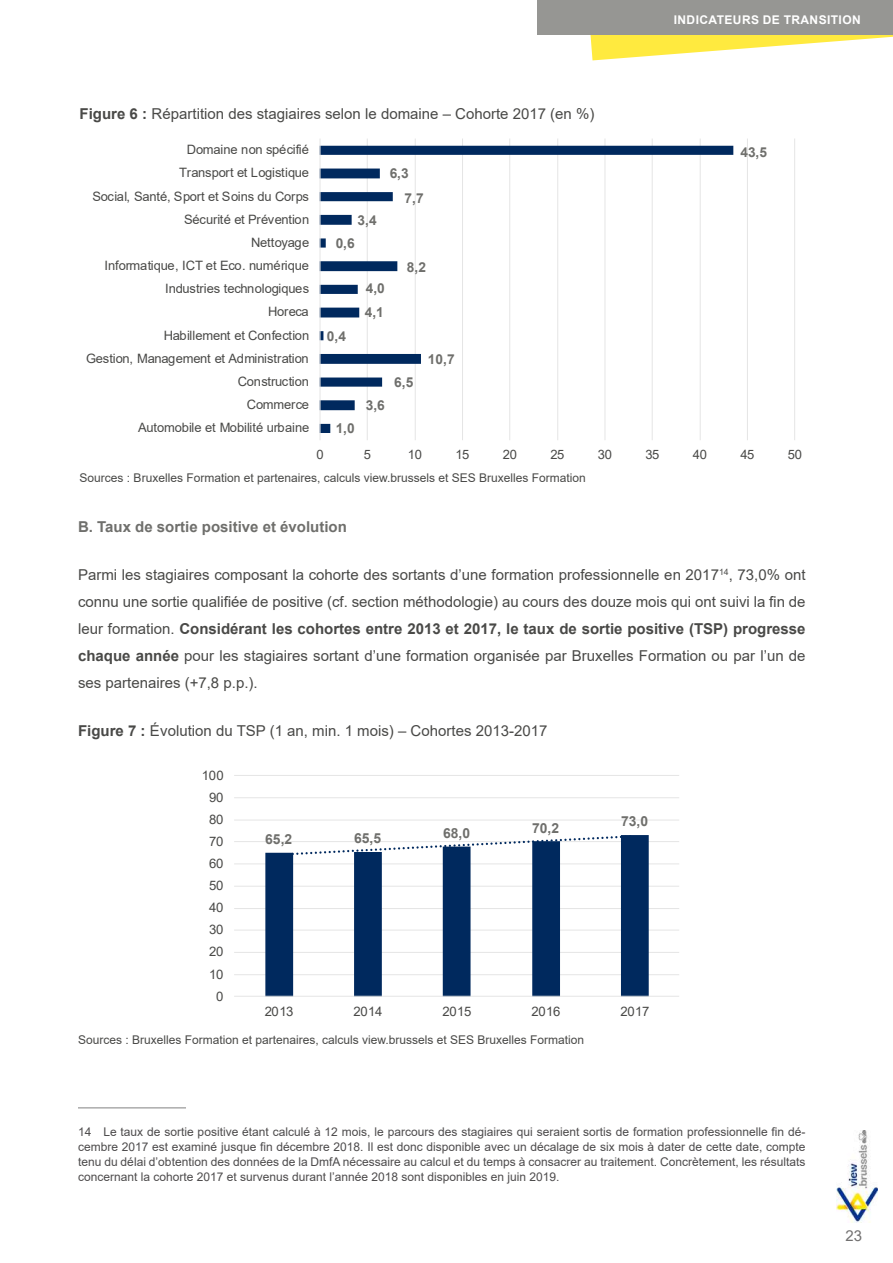
<style>
.page{position:relative;width:893px;height:1263px;background:#fff}
.page>*{position:absolute;margin:0;border:0;box-sizing:border-box;transform-origin:0 0}
.t1{font:15px/27px "Arial";color:#494947;text-align:justify}
.t2{font:700 15px "Arial";color:#6f6f6c}
.t3{font:15px "Arial";color:#717070}
.t4{font:700 13.8px "Arial";color:#6f6f6c}
.t5{font:700 13.65px "Arial";color:#6f6f6c}
.t6{font:13.05px "Arial";letter-spacing:-.025em;color:#494947}
.t7{font:12.9px "Arial";letter-spacing:-.025em;color:#494947}
.t8{font:12px/15px "Arial";color:#4d4b4c;text-align:justify}
.t9{font:12px "Arial";color:#494947}
.t10{font:700 12px "Arial";letter-spacing:.035em;color:#fff}
.s1{font-weight:700}
</style>
<div class="page">
<svg style="left:590px;top:35px;width:303px;height:25px"></svg>
<div style="left:537px;top:0;width:356px;height:35px;background:#969693"></div>
<img style="left:836px;top:1131px;width:42px;height:91px">
<hr style="left:78px;top:1107px;width:108px;height:1px;background:#ababab">
<hr style="left:234px;top:974px;width:445px;height:1px;background:#e5e5e5">
<hr style="left:234px;top:952px;width:445px;height:1px;background:#e5e5e5">
<hr style="left:234px;top:930px;width:445px;height:1px;background:#e5e5e5">
<hr style="left:234px;top:908px;width:445px;height:1px;background:#e5e5e5">
<hr style="left:234px;top:886px;width:445px;height:1px;background:#e5e5e5">
<hr style="left:234px;top:863px;width:445px;height:1px;background:#e5e5e5">
<hr style="left:234px;top:841px;width:445px;height:1px;background:#e5e5e5">
<hr style="left:234px;top:820px;width:445px;height:1px;background:#e5e5e5">
<hr style="left:234px;top:797px;width:445px;height:1px;background:#e5e5e5">
<hr style="left:234px;top:775px;width:445px;height:1px;background:#e5e5e5">
<svg style="left:265px;top:835px;width:384px;height:161px"></svg>
<hr style="left:234px;top:996px;width:445px;height:1px;background:#e5e5e5">
<svg style="left:276px;top:835px;width:361px;height:22px"></svg>
<hr style="left:367px;top:139px;width:1px;height:301px;background:#e5e5e5">
<hr style="left:415px;top:139px;width:1px;height:301px;background:#e5e5e5">
<hr style="left:462px;top:139px;width:1px;height:301px;background:#e5e5e5">
<hr style="left:509px;top:139px;width:1px;height:301px;background:#e5e5e5">
<hr style="left:557px;top:139px;width:1px;height:301px;background:#e5e5e5">
<hr style="left:605px;top:139px;width:1px;height:301px;background:#e5e5e5">
<hr style="left:652px;top:139px;width:1px;height:301px;background:#e5e5e5">
<hr style="left:700px;top:139px;width:1px;height:301px;background:#e5e5e5">
<hr style="left:747px;top:139px;width:1px;height:301px;background:#e5e5e5">
<hr style="left:794px;top:139px;width:1px;height:301px;background:#e5e5e5">
<svg style="left:321px;top:146px;width:412px;height:287px"></svg>
<hr style="left:320px;top:139px;width:1px;height:301px;background:#e5e5e5">
<p class="t1" style="left:80px;top:100px;width:516px"><span class="s1">Figure 6 :</span> Répartition des stagiaires selon le domaine – Cohorte 2017 (en %)</p>
<p class="t7" style="left:187px;top:141px;width:124px">Domaine non spécifié</p>
<p class="t7" style="left:179px;top:164px;width:131px">Transport et Logistique</p>
<p class="t5" style="left:390px;top:164px;width:21px">6,3</p>
<p class="t7" style="left:92px;top:187px;width:218px">Social, Santé, Sport et Soins du Corps</p>
<p class="t5" style="left:405px;top:188px;width:21px">7,7</p>
<p class="t7" style="left:184px;top:210px;width:127px">Sécurité et Prévention</p>
<p class="t5" style="left:358px;top:210px;width:21px">3,4</p>
<p class="t7" style="left:251px;top:233px;width:60px">Nettoyage</p>
<p class="t5" style="left:336px;top:233px;width:21px">0,6</p>
<p class="t7" style="left:104px;top:257px;width:206px">Informatique, ICT et Eco. numérique</p>
<p class="t5" style="left:407px;top:257px;width:21px">8,2</p>
<p class="t7" style="left:165px;top:280px;width:146px">Industries technologiques</p>
<p class="t5" style="left:366px;top:279px;width:21px">4,0</p>
<p class="t7" style="left:268px;top:303px;width:42px">Horeca</p>
<p class="t5" style="left:365px;top:303px;width:21px">4,1</p>
<p class="t7" style="left:164px;top:326px;width:147px">Habillement et Confection</p>
<p class="t5" style="left:327px;top:326px;width:21px">0,4</p>
<p class="t7" style="left:86px;top:349px;width:224px">Gestion, Management et Administration</p>
<p class="t5" style="left:428px;top:349px;width:28px">10,7</p>
<p class="t7" style="left:238px;top:373px;width:73px">Construction</p>
<p class="t5" style="left:394px;top:372px;width:21px">6,5</p>
<p class="t7" style="left:247px;top:396px;width:64px">Commerce</p>
<p class="t5" style="left:366px;top:396px;width:21px">3,6</p>
<p class="t7" style="left:138px;top:419px;width:172px">Automobile et Mobilité urbaine</p>
<p class="t5" style="left:336px;top:419px;width:21px">1,0</p>
<p class="t10" style="left:674px;top:11px;width:189px">INDICATEURS DE TRANSITION</p>
<p class="t5" style="left:740px;top:142px;width:28px">43,5</p>
<p class="t7" style="left:316px;top:446px;width:9px">0</p>
<p class="t7" style="left:364px;top:446px;width:9px">5</p>
<p class="t7" style="left:408px;top:446px;width:16px">10</p>
<p class="t7" style="left:455px;top:446px;width:16px">15</p>
<p class="t7" style="left:503px;top:446px;width:16px">20</p>
<p class="t7" style="left:550px;top:446px;width:16px">25</p>
<p class="t7" style="left:598px;top:446px;width:16px">30</p>
<p class="t7" style="left:645px;top:446px;width:16px">35</p>
<p class="t7" style="left:693px;top:446px;width:16px">40</p>
<p class="t7" style="left:740px;top:446px;width:16px">45</p>
<p class="t7" style="left:788px;top:446px;width:16px">50</p>
<p class="t9" style="left:80px;top:469px;width:508px">Sources : Bruxelles Formation et partenaires, calculs view.brussels et SES Bruxelles Formation</p>
<p class="t2" style="left:78px;top:516px;width:270px">B. Taux de sortie positive et évolution</p>
<p class="t1" style="left:78px;top:561px;width:729px">Parmi les stagiaires composant la cohorte des sortants d’une formation professionnelle en 2017<sup>14</sup>, 73,0% ont connu une sortie qualifiée de positive (cf. section méthodologie) au cours des douze mois qui ont suivi la fin de leur formation. <span class="s1">Considérant les cohortes entre 2013 et 2017, le taux de sortie positive (TSP) progresse chaque année</span> pour les stagiaires sortant d’une formation organisée par Bruxelles Formation ou par l’un de ses partenaires (+7,8 p.p.).</p>
<p class="t1" style="left:78px;top:717px;width:471px"><span class="s1">Figure 7 :</span> Évolution du TSP (1 an, min. 1 mois) – Cohortes 2013-2017</p>
<p class="t6" style="left:202px;top:766px;width:23px">100</p>
<p class="t6" style="left:209px;top:788px;width:16px">90</p>
<p class="t6" style="left:209px;top:810px;width:16px">80</p>
<p class="t6" style="left:209px;top:832px;width:16px">70</p>
<p class="t6" style="left:209px;top:854px;width:16px">60</p>
<p class="t6" style="left:209px;top:876px;width:16px">50</p>
<p class="t6" style="left:209px;top:899px;width:16px">40</p>
<p class="t6" style="left:209px;top:921px;width:16px">30</p>
<p class="t6" style="left:209px;top:943px;width:16px">20</p>
<p class="t6" style="left:209px;top:965px;width:16px">10</p>
<p class="t6" style="left:216px;top:987px;width:9px">0</p>
<p class="t4" style="left:265px;top:829px;width:28px">65,2</p>
<p class="t4" style="left:354px;top:828px;width:28px">65,5</p>
<p class="t4" style="left:443px;top:823px;width:28px">68,0</p>
<p class="t4" style="left:532px;top:818px;width:28px">70,2</p>
<p class="t4" style="left:621px;top:812px;width:28px">73,0</p>
<p class="t6" style="left:265px;top:1002px;width:30px">2013</p>
<p class="t6" style="left:354px;top:1002px;width:30px">2014</p>
<p class="t6" style="left:443px;top:1002px;width:30px">2015</p>
<p class="t6" style="left:532px;top:1002px;width:30px">2016</p>
<p class="t6" style="left:621px;top:1002px;width:30px">2017</p>
<p class="t9" style="left:78px;top:1031px;width:508px">Sources : Bruxelles Formation et partenaires, calculs view.brussels et SES Bruxelles Formation</p>
<p class="t8" style="left:78px;top:1124px;width:729px">14 Le taux de sortie positive étant calculé à 12 mois, le parcours des stagiaires qui seraient sortis de formation professionnelle fin dé&shy;cembre 2017 est examiné jusque fin décembre 2018. Il est donc disponible avec un décalage de six mois à dater de cette date, compte tenu du délai d’obtention des données de la DmfA nécessaire au calcul et du temps à consacrer au traitement. Concrètement, les résultats concernant la cohorte 2017 et survenus durant l’année 2018 sont disponibles en juin 2019.</p>
<p class="t3" style="left:845px;top:1225px;width:18px">23</p>
</div>
